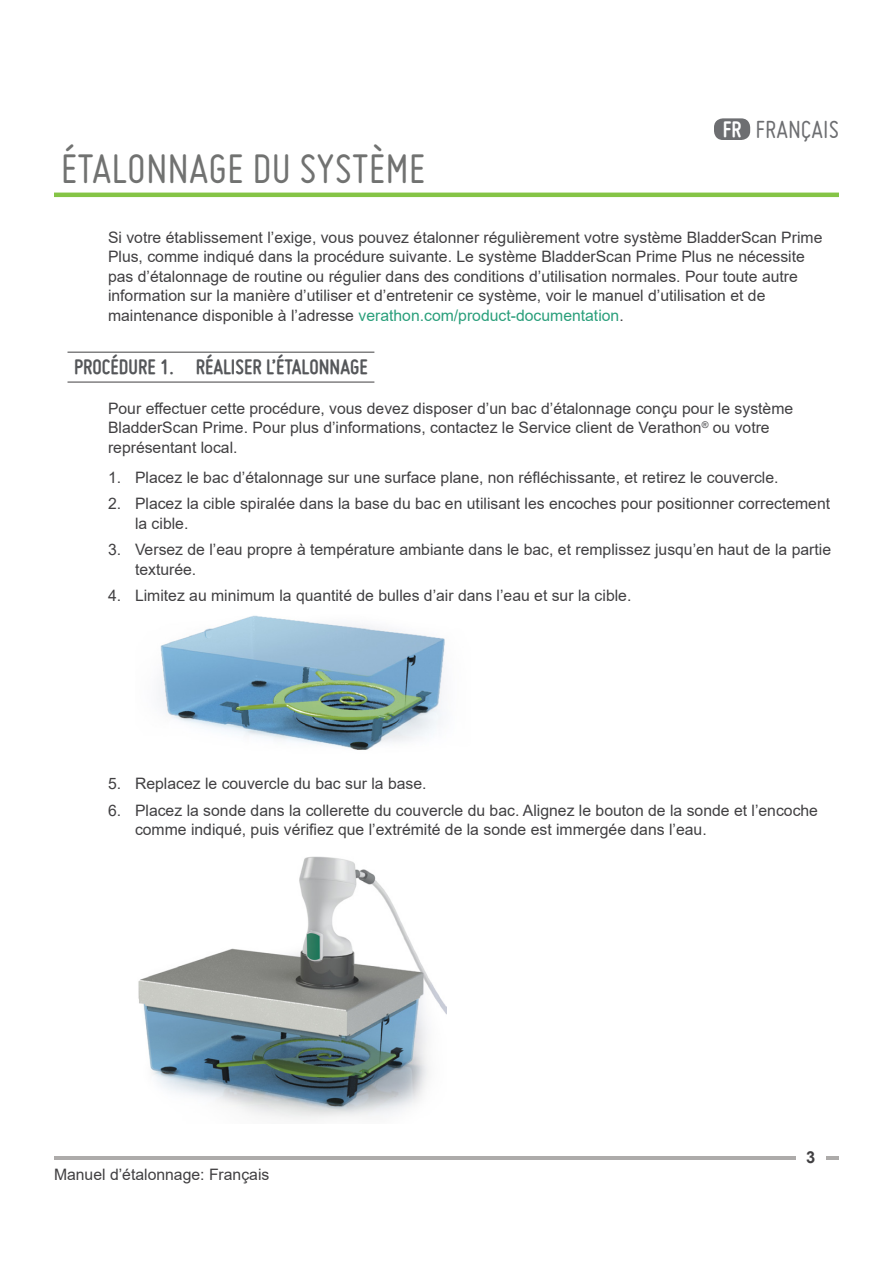
<style>
.page{position:relative;width:893px;height:1263px;background:#fff}
.page>*{position:absolute;margin:0;border:0;box-sizing:border-box;transform-origin:0 0}
.Heading_1{font:45px "Miso";color:#717271}
.Language_Name{font:27px "Miso";color:#6d6e71}
.t1{font:700 24px "Miso";color:#fff}
.t2{font:700 22.5px "Miso";color:#55575a}
.Page_Number{font:700 16.5px "Arial";color:#414042}
.Body_Text{font:15.75px/19.5px "Arial";color:#414042}
.Footer_Text{font:15.75px "Arial";color:#414042}
.s1{color:#2a9f7b}
</style>
<div class="page">
<hr style="left:54px;top:1156px;width:785px;height:3px;background:#adabaa">
<div style="left:796px;top:1151px;width:29px;height:14px;background:#fff"></div>
<hr style="left:54px;top:193px;width:785px;height:4px;background:#85c446">
<hr style="left:68px;top:352px;width:306px;height:1px;background:#414042">
<hr style="left:68px;top:382px;width:306px;height:1px;background:#414042">
<div style="left:714px;top:118px;width:36px;height:22px;background:#6d6e71;border-radius:9px"></div>
<img style="left:159px;top:615px;width:286px;height:135px">
<img style="left:138px;top:856px;width:308px;height:263px">
<h1 class="Heading_1" style="left:61px;top:144px;width:366px">ÉTALONNAGE DU SYSTÈME</h1>
<p class="t1" style="left:723px;top:116px;width:20px">FR</p>
<p class="Language_Name" style="left:755px;top:114px;width:85px">FRANÇAIS</p>
<p class="Body_Text" style="left:108px;top:227px;width:716px">Si votre établissement l’exige, vous pouvez étalonner régulièrement votre système BladderScan Prime Plus, comme indiqué dans la procédure suivante. Le système BladderScan Prime Plus ne nécessite pas d’étalonnage de routine ou régulier dans des conditions d’utilisation normales. Pour toute autre information sur la manière d’utiliser et d’entretenir ce système, voir le manuel d’utilisation et de maintenance disponible à l’adresse <span class="s1">verathon.com/product-documentation</span>.</p>
<p class="t2" style="left:74px;top:354px;width:293px">PROCÉDURE 1. RÉALISER L’ÉTALONNAGE</p>
<p class="Body_Text" style="left:108px;top:398px;width:687px">Pour effectuer cette procédure, vous devez disposer d’un bac d’étalonnage conçu pour le système<br>BladderScan Prime. Pour plus d’informations, contactez le Service client de Verathon<sup>®</sup> ou votre représentant local.</p>
<p class="Body_Text" style="left:108px;top:467px;width:672px">1. Placez le bac d’étalonnage sur une surface plane, non réfléchissante, et retirez le couvercle.</p>
<p class="Body_Text" style="left:135px;top:494px;width:697px;text-indent:-27px">2. Placez la cible spiralée dans la base du bac en utilisant les encoches pour positionner correctement la cible.</p>
<p class="Body_Text" style="left:135px;top:540px;width:697px;text-indent:-27px">3. Versez de l’eau propre à température ambiante dans le bac, et remplissez jusqu’en haut de la partie texturée.</p>
<p class="Body_Text" style="left:108px;top:586px;width:525px">4. Limitez au minimum la quantité de bulles d’air dans l’eau et sur la cible.</p>
<p class="Body_Text" style="left:108px;top:774px;width:320px">5. Replacez le couvercle du bac sur la base.</p>
<p class="Body_Text" style="left:135px;top:800px;width:684px;text-indent:-27px">6. Placez la sonde dans la collerette du couvercle du bac. Alignez le bouton de la sonde et l’encoche comme indiqué, puis vérifiez que l’extrémité de la sonde est immergée dans l’eau.</p>
<p class="Footer_Text" style="left:54px;top:1163px;width:217px">Manuel d’étalonnage: Français</p>
<p class="Page_Number" style="left:806px;top:1146px;width:11px">3</p>
</div>
